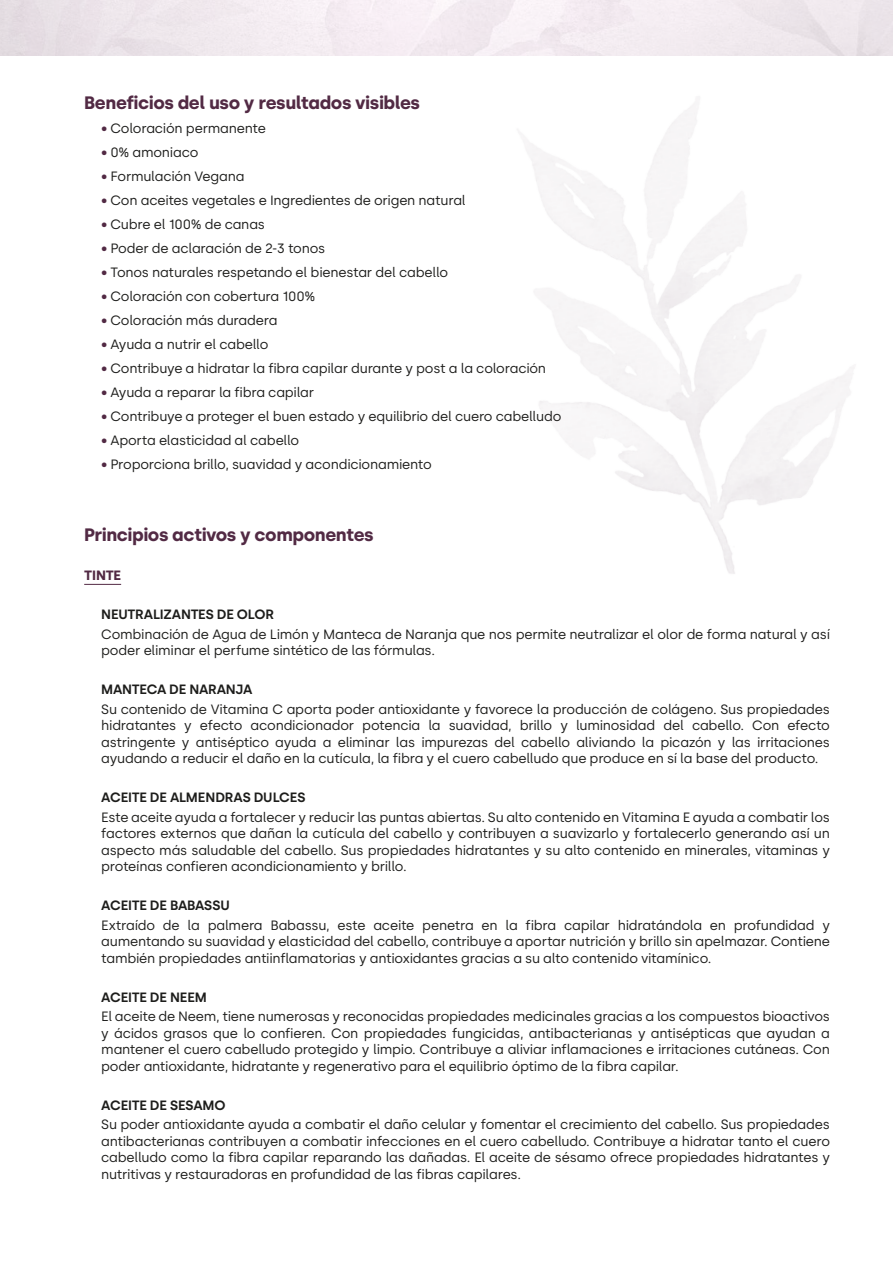
<style>
.page{position:relative;width:893px;height:1263px;background:#fff}
.page>*{position:absolute;margin:0;border:0;box-sizing:border-box;transform-origin:0 0}
.t1{font:700 18px "Silka";letter-spacing:-.025em;color:#522a44}
.t2{font:13.5px/16.5px "Silka";letter-spacing:-.015em;color:#1d1d1b;text-align:justify}
.t3{font:600 13.5px "Silka";letter-spacing:-.02em;color:#1d1d1b}
.t4{font:700 13.5px "Silka";letter-spacing:-.025em;color:#522a44}
.s1{font-weight:500;color:#522a44}
</style>
<div class="page">
<hr style="left:84px;top:584px;width:37px;height:1px;background:#522a44">
<h1 class="t1" style="left:84px;top:92px;width:337px">Beneficios del uso y resultados visibles</h1>
<p class="t2" style="left:101px;top:120px;width:166px"><span class="s1">•</span> Coloración permanente</p>
<p class="t2" style="left:101px;top:144px;width:99px"><span class="s1">•</span> 0% amoniaco</p>
<p class="t2" style="left:101px;top:168px;width:145px"><span class="s1">•</span> Formulación Vegana</p>
<p class="t2" style="left:101px;top:192px;width:366px"><span class="s1">•</span> Con aceites vegetales e Ingredientes de origen natural</p>
<p class="t2" style="left:101px;top:216px;width:165px"><span class="s1">•</span> Cubre el 100% de canas</p>
<p class="t2" style="left:101px;top:240px;width:226px"><span class="s1">•</span> Poder de aclaración de 2-3 tonos</p>
<p class="t2" style="left:101px;top:264px;width:348px"><span class="s1">•</span> Tonos naturales respetando el bienestar del cabello</p>
<p class="t2" style="left:101px;top:288px;width:216px"><span class="s1">•</span> Coloración con cobertura 100%</p>
<p class="t2" style="left:101px;top:312px;width:178px"><span class="s1">•</span> Coloración más duradera</p>
<p class="t2" style="left:101px;top:336px;width:169px"><span class="s1">•</span> Ayuda a nutrir el cabello</p>
<p class="t2" style="left:101px;top:360px;width:446px"><span class="s1">•</span> Contribuye a hidratar la fibra capilar durante y post a la coloración</p>
<p class="t2" style="left:101px;top:384px;width:214px"><span class="s1">•</span> Ayuda a reparar la fibra capilar</p>
<p class="t2" style="left:101px;top:408px;width:462px"><span class="s1">•</span> Contribuye a proteger el buen estado y equilibrio del cuero cabelludo</p>
<p class="t2" style="left:101px;top:432px;width:200px"><span class="s1">•</span> Aporta elasticidad al cabello</p>
<p class="t2" style="left:101px;top:456px;width:332px"><span class="s1">•</span> Proporciona brillo, suavidad y acondicionamiento</p>
<h1 class="t1" style="left:84px;top:524px;width:291px">Principios activos y componentes</h1>
<p class="t4" style="left:84px;top:567px;width:38px">TINTE</p>
<p class="t3" style="left:101px;top:607px;width:174px">NEUTRALIZANTES DE OLOR</p>
<p class="t2" style="left:101px;top:626px;width:730px">Combinación de Agua de Limón y Manteca de Naranja que nos permite neutralizar el olor de forma natural y así poder eliminar el perfume sintético de las fórmulas.</p>
<p class="t3" style="left:101px;top:681px;width:153px">MANTECA DE NARANJA</p>
<p class="t2" style="left:101px;top:701px;width:730px">Su contenido de Vitamina C aporta poder antioxidante y favorece la producción de colágeno. Sus propiedades hidratantes y efecto acondicionador potencia la suavidad, brillo y luminosidad del cabello. Con efecto astringente y antiséptico ayuda a eliminar las impurezas del cabello aliviando la picazón y las irritaciones ayudando a reducir el daño en la cutícula, la fibra y el cuero cabelludo que produce en sí la base del producto.</p>
<p class="t3" style="left:101px;top:789px;width:206px">ACEITE DE ALMENDRAS DULCES</p>
<p class="t2" style="left:101px;top:809px;width:730px">Este aceite ayuda a fortalecer y reducir las puntas abiertas. Su alto contenido en Vitamina E ayuda a combatir los factores externos que dañan la cutícula del cabello y contribuyen a suavizarlo y fortalecerlo generando así un aspecto más saludable del cabello. Sus propiedades hidratantes y su alto contenido en minerales, vitaminas y proteínas confieren acondicionamiento y brillo.</p>
<p class="t3" style="left:101px;top:897px;width:130px">ACEITE DE BABASSU</p>
<p class="t2" style="left:101px;top:917px;width:730px">Extraído de la palmera Babassu, este aceite penetra en la fibra capilar hidratándola en profundidad y aumentando su suavidad y elasticidad del cabello, contribuye a aportar nutrición y brillo sin apelmazar. Contiene también propiedades antiinflamatorias y antioxidantes gracias a su alto contenido vitamínico.</p>
<p class="t3" style="left:101px;top:989px;width:107px">ACEITE DE NEEM</p>
<p class="t2" style="left:101px;top:1008px;width:730px">El aceite de Neem, tiene numerosas y reconocidas propiedades medicinales gracias a los compuestos bioactivos y ácidos grasos que lo confieren. Con propiedades fungicidas, antibacterianas y antisépticas que ayudan a mantener el cuero cabelludo protegido y limpio. Contribuye a aliviar inflamaciones e irritaciones cutáneas. Con poder antioxidante, hidratante y regenerativo para el equilibrio óptimo de la fibra capilar.</p>
<p class="t3" style="left:101px;top:1097px;width:126px">ACEITE DE SESAMO</p>
<p class="t2" style="left:101px;top:1116px;width:730px">Su poder antioxidante ayuda a combatir el daño celular y fomentar el crecimiento del cabello. Sus propiedades antibacterianas contribuyen a combatir infecciones en el cuero cabelludo. Contribuye a hidratar tanto el cuero cabelludo como la fibra capilar reparando las dañadas. El aceite de sésamo ofrece propiedades hidratantes y nutritivas y restauradoras en profundidad de las fibras capilares.</p>
</div>
